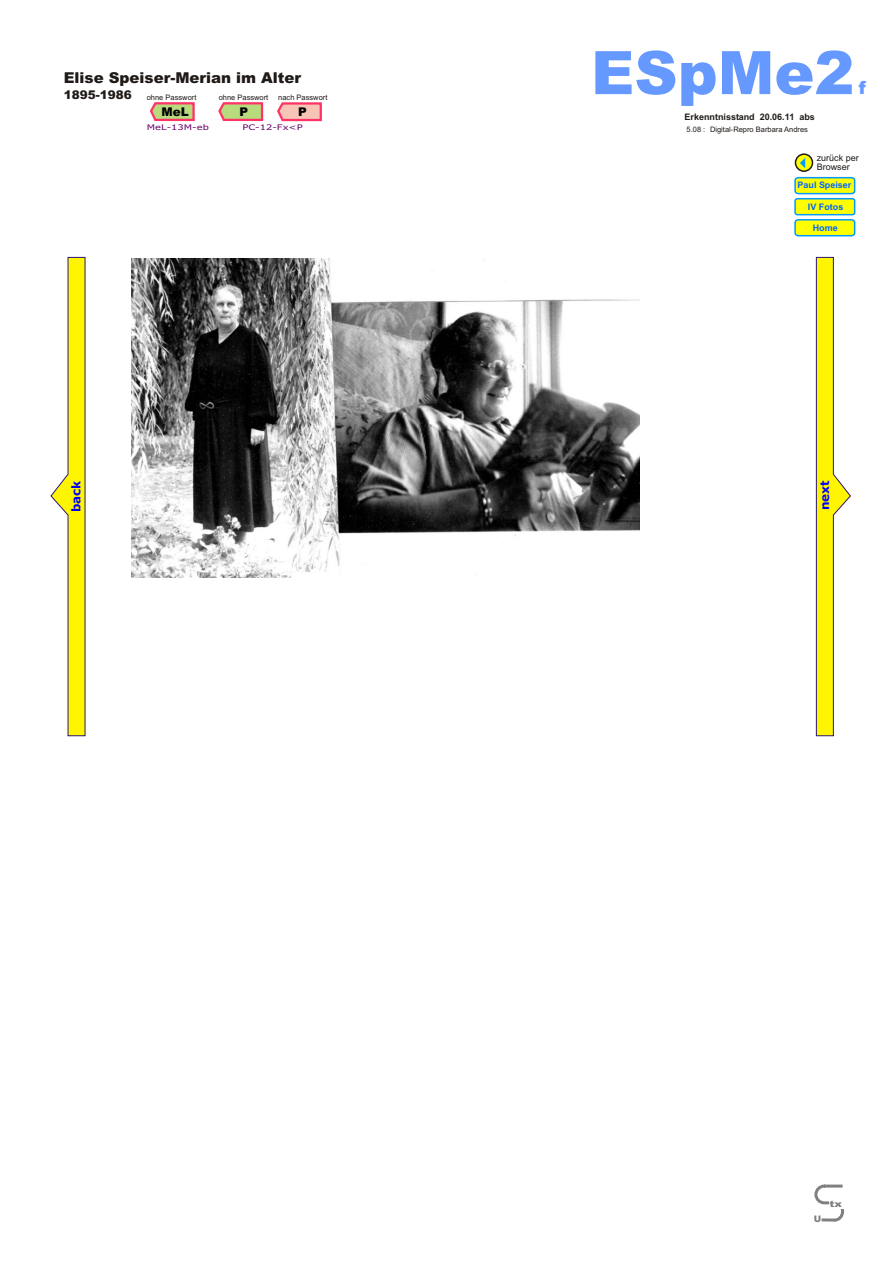
<style>
.page{position:relative;width:894px;height:1263px;background:#fff}
.page>*{position:absolute;margin:0;border:0;box-sizing:border-box;transform-origin:0 0}
.t1{font:900 60px "Arial";color:#69f}
.t2{font:900 18px "Arial";color:#69f}
.t3{font:900 15px "Arial";color:#1f1a17}
.t4{font:900 12px "Arial";color:#1f1a17}
.t5{font:700 12px "Verdana";color:#00f}
.t6{font:900 12px "Arial";color:#000}
.t7{font:700 9px "Arial";color:#1f1a17}
.t8{font:700 9px "Arial";color:#06f}
.t9{font:9px/9px "Arial";color:#1f1a17}
.t10{font:900 9px "Arial";color:#808080;scale:1.26 1}
.t11{font:900 9px "Arial";color:#808080}
.t12{font:7.65px "Verdana";color:#606;scale:1.3 1}
.t13{font:7.5px "Arial";color:#1f1a17}
</style>
<div class="page">
<svg style="left:814px;top:1184px;width:30px;height:38px"></svg>
<div style="left:829px;top:1200px;width:16px;height:9px;background:#fff"></div>
<svg style="left:795px;top:153px;width:18px;height:19px"></svg>
<svg style="left:800px;top:158px;width:5px;height:10px"></svg>
<svg style="left:51px;top:257px;width:34px;height:479px"></svg>
<svg style="left:816px;top:257px;width:35px;height:479px"></svg>
<svg style="left:218px;top:102px;width:46px;height:19px"></svg>
<svg style="left:277px;top:102px;width:45px;height:20px"></svg>
<svg style="left:794px;top:176px;width:62px;height:61px;background:#d2ed56"></svg>
<img style="left:131px;top:259px;width:508px;height:318px">
<svg style="left:150px;top:102px;width:45px;height:19px"></svg>
<h3 class="t3" style="left:64px;top:72px;width:239px">Elise Speiser-Merian im Alter</h3>
<h3 class="t4" style="left:64px;top:91px;width:70px">1895-1986</h3>
<p class="t13" style="left:147px;top:94px;width:51px">ohne Passwort</p>
<h3 class="t6" style="left:161px;top:107px;width:29px">MeL</h3>
<p class="t12" style="left:147px;top:124px;width:49px">MeL-13M-eb</p>
<p class="t13" style="left:219px;top:94px;width:51px">ohne Passwort</p>
<p class="t13" style="left:278px;top:94px;width:51px">nach Passwort</p>
<h3 class="t6" style="left:239px;top:107px;width:10px">P</h3>
<p class="t12" style="left:242px;top:124px;width:48px">PC-12-Fx&lt;P</p>
<h3 class="t6" style="left:298px;top:107px;width:10px">P</h3>
<h1 class="t1" style="left:591px;top:51px;width:265px">ESpMe2</h1>
<p class="t7" style="left:685px;top:113px;width:132px">Erkenntnisstand 20.06.11 abs</p>
<p class="t13" style="left:687px;top:127px;width:20px">5.08 :</p>
<h2 class="t2" style="left:859px;top:81px;width:9px">f</h2>
<p class="t13" style="left:710px;top:127px;width:99px">Digital-Repro Barbara Andres</p>
<p class="t9" style="left:817px;top:154px;width:44px">zurück per<br>Browser</p>
<p class="t8" style="left:798px;top:182px;width:55px">Paul Speiser</p>
<p class="t8" style="left:808px;top:204px;width:37px">IV Fotos</p>
<p class="t8" style="left:813px;top:224px;width:27px">Home</p>
<h3 class="t5" style="left:71px;top:512px;width:33px;rotate:-90deg">back</h3>
<h3 class="t5" style="left:820px;top:510px;width:32px;rotate:-90deg">next</h3>
<p class="t11" style="left:814px;top:1215px;width:9px">U</p>
<p class="t10" style="left:830px;top:1201px;width:11px">tx</p>
</div>
